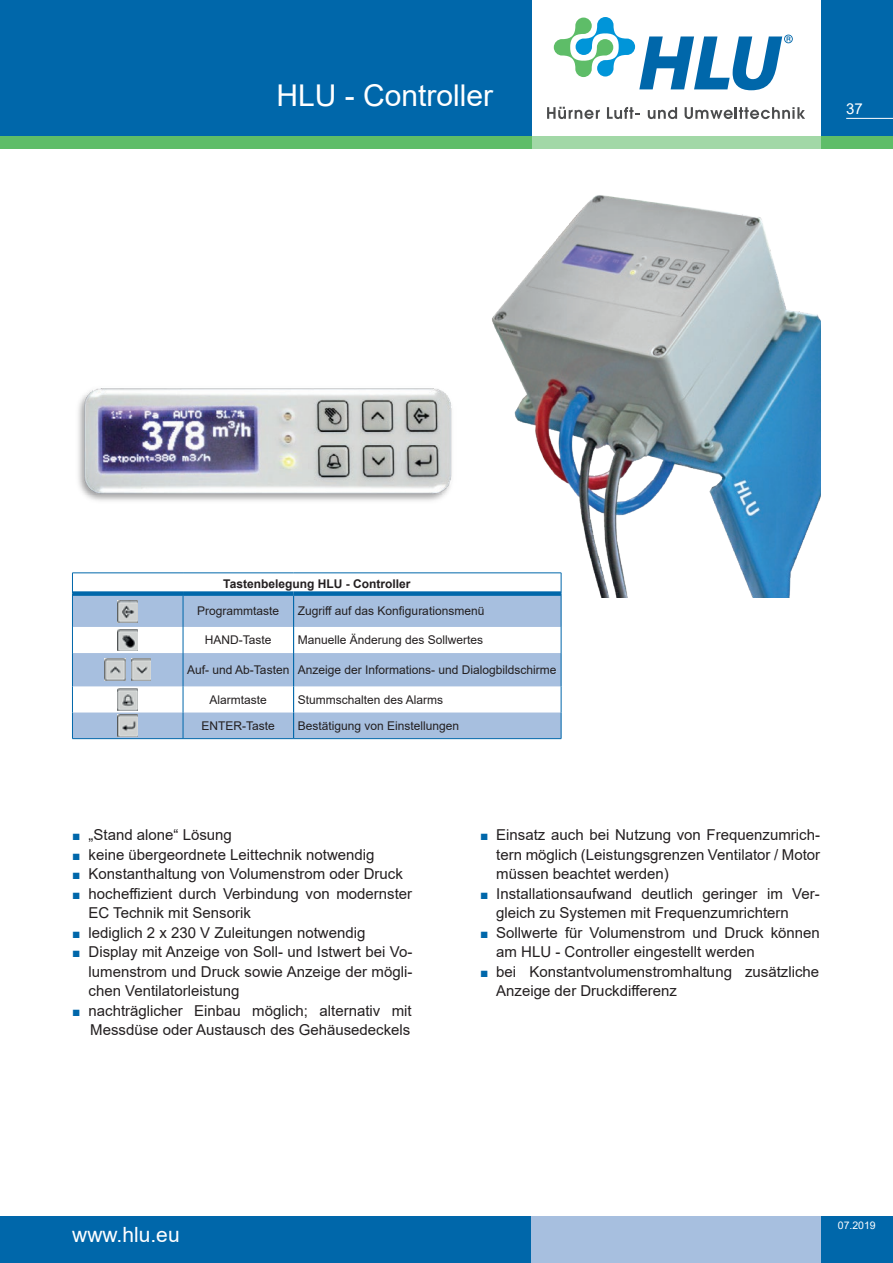
<style>
.page{position:relative;width:893px;height:1263px;background:#fff}
.page>*{position:absolute;margin:0;border:0;box-sizing:border-box;transform-origin:0 0}
.t1{font:30px "Arial";color:#fff}
.t2{font:21px "Arial";color:#fff}
.t3{font:15px/19.5px "Arial";color:#231f20}
.t4{font:15px "Arial";color:#fff}
.t5{font:12px "Arial";color:#231f20}
.t6{font:700 12px "Arial";color:#231f20}
.t7{font:10.5px "Arial";color:#fff}
.s1{font-family:"European Pi Three";color:#0067aa}
</style>
<div class="page">
<div style="left:821px;top:0;width:72px;height:136px;background:#0067aa"></div>
<div style="left:0;top:0;width:531px;height:136px;background:#0067aa"></div>
<hr style="left:846px;top:118px;width:47px;height:1px;background:#fff">
<div style="left:821px;top:1216px;width:72px;height:47px;background:#0067aa"></div>
<div style="left:0;top:1216px;width:531px;height:47px;background:#0067aa"></div>
<div style="left:0;top:136px;width:531px;height:13px;background:#5ebd68"></div>
<div style="left:531px;top:136px;width:290px;height:13px;background:#a2d8a7"></div>
<div style="left:821px;top:136px;width:72px;height:13px;background:#5ebd68"></div>
<div style="left:531px;top:1216px;width:290px;height:47px;background:#a7bfdf"></div>
<img style="left:488px;top:195px;width:333px;height:402px">
<img style="left:78px;top:388px;width:374px;height:113px">
<svg style="left:547px;top:107px;width:53px;height:12px"></svg>
<svg style="left:607px;top:107px;width:33px;height:12px"></svg>
<svg style="left:648px;top:107px;width:29px;height:12px"></svg>
<svg style="left:685px;top:107px;width:120px;height:12px"></svg>
<svg style="left:554px;top:17px;width:239px;height:73px"></svg>
<svg style="left:73px;top:596px;width:488px;height:142px;fill:#a7bfdf"></svg>
<div style="left:73px;top:591px;width:110px;height:5px;background:#0067aa"></div>
<div style="left:183px;top:591px;width:111px;height:5px;background:#0067aa"></div>
<div style="left:294px;top:591px;width:267px;height:5px;background:#0067aa"></div>
<svg style="left:72px;top:574px;width:1px;height:20px"></svg>
<hr style="left:72px;top:594px;width:1px;height:33px;background:#0067aa">
<hr style="left:561px;top:594px;width:1px;height:33px;background:#0067aa">
<svg style="left:72px;top:627px;width:1px;height:26px"></svg>
<svg style="left:561px;top:627px;width:1px;height:26px"></svg>
<hr style="left:72px;top:653px;width:1px;height:33px;background:#0067aa">
<hr style="left:561px;top:653px;width:1px;height:33px;background:#0067aa">
<svg style="left:72px;top:686px;width:1px;height:52px"></svg>
<svg style="left:561px;top:686px;width:1px;height:52px"></svg>
<hr style="left:72px;top:573px;width:111px;height:1px;background:#0067aa">
<hr style="left:183px;top:573px;width:111px;height:1px;background:#0067aa">
<hr style="left:294px;top:573px;width:267px;height:1px;background:#0067aa">
<hr style="left:72px;top:738px;width:111px;height:1px;background:#0067aa">
<hr style="left:183px;top:738px;width:111px;height:1px;background:#0067aa">
<hr style="left:294px;top:738px;width:267px;height:1px;background:#0067aa">
<svg style="left:561px;top:573px;width:1px;height:21px"></svg>
<hr style="left:183px;top:596px;width:1px;height:31px;background:#0067aa">
<svg style="left:183px;top:627px;width:1px;height:26px"></svg>
<hr style="left:183px;top:653px;width:1px;height:33px;background:#0067aa">
<svg style="left:183px;top:686px;width:1px;height:52px"></svg>
<hr style="left:293px;top:596px;width:1px;height:31px;background:#0067aa">
<svg style="left:293px;top:627px;width:1px;height:26px"></svg>
<hr style="left:293px;top:653px;width:1px;height:33px;background:#0067aa">
<svg style="left:293px;top:686px;width:1px;height:52px"></svg>
<img style="left:118px;top:601px;width:20px;height:21px">
<img style="left:118px;top:629px;width:20px;height:22px">
<img style="left:105px;top:659px;width:20px;height:21px">
<img style="left:132px;top:659px;width:19px;height:21px">
<img style="left:118px;top:689px;width:20px;height:21px">
<img style="left:118px;top:715px;width:20px;height:21px">
<p class="t1" style="left:277px;top:75px;width:218px">HLU - Controller</p>
<p class="t4" style="left:846px;top:98px;width:18px">37</p>
<p class="t6" style="left:223px;top:576px;width:189px">Tastenbelegung HLU - Controller</p>
<p class="t5" style="left:197px;top:602px;width:84px">Programmtaste</p>
<p class="t5" style="left:298px;top:602px;width:188px">Zugriff auf das Konfigurationsmenü</p>
<p class="t5" style="left:205px;top:632px;width:68px">HAND-Taste</p>
<p class="t5" style="left:298px;top:632px;width:187px">Manuelle Änderung des Sollwertes</p>
<p class="t5" style="left:187px;top:662px;width:104px">Auf- und Ab-Tasten</p>
<p class="t5" style="left:298px;top:662px;width:260px">Anzeige der Informations- und Dialogbildschirme</p>
<p class="t5" style="left:210px;top:691px;width:59px">Alarmtaste</p>
<p class="t5" style="left:298px;top:691px;width:147px">Stummschalten des Alarms</p>
<p class="t5" style="left:202px;top:717px;width:75px">ENTER-Taste</p>
<p class="t5" style="left:298px;top:717px;width:163px">Bestätigung von Einstellungen</p>
<p class="t3" style="left:72px;top:825px;width:161px"><span class="s1">J</span> „Stand alone“ Lösung</p>
<p class="t3" style="left:72px;top:844px;width:304px"><span class="s1">J</span> keine übergeordnete Leittechnik notwendig</p>
<p class="t3" style="left:72px;top:864px;width:332px"><span class="s1">J</span> Konstanthaltung von Volumenstrom oder Druck</p>
<p class="t3" style="left:89px;top:883px;width:325px;text-indent:-16px"><span class="s1">J</span> hocheffizient durch Verbindung von modernster<br>EC Technik mit Sensorik</p>
<p class="t3" style="left:72px;top:922px;width:295px"><span class="s1">J</span> lediglich 2 x 230 V Zuleitungen notwendig</p>
<p class="t3" style="left:89px;top:942px;width:325px;text-align:justify;text-indent:-16px"><span class="s1">J</span> Display mit Anzeige von Soll- und Istwert bei Vo&shy;lumenstrom und Druck sowie Anzeige der mögli&shy;chen Ventilatorleistung</p>
<p class="t3" style="left:72px;top:1000px;width:341px;text-align:right"><span class="s1">J</span> nachträglicher Einbau möglich; alternativ mit<br>Messdüse oder Austausch des Gehäusedeckels</p>
<p class="t3" style="left:496px;top:825px;width:325px;text-align:justify;text-indent:-16px"><span class="s1">J</span> Einsatz auch bei Nutzung von Frequenzumrich&shy;tern möglich (Leistungsgrenzen Ventilator / Motor müssen beachtet werden)</p>
<p class="t3" style="left:496px;top:883px;width:325px;text-indent:-16px"><span class="s1">J</span> Installationsaufwand deutlich geringer im Ver&shy;gleich zu Systemen mit Frequenzumrichtern</p>
<p class="t3" style="left:496px;top:922px;width:325px;text-indent:-16px"><span class="s1">J</span> Sollwerte für Volumenstrom und Druck können am HLU - Controller eingestellt werden</p>
<p class="t3" style="left:496px;top:961px;width:324px;text-indent:-16px"><span class="s1">J</span> bei Konstantvolumenstromhaltung zusätzliche<br>Anzeige der Druckdifferenz</p>
<h2 class="t2" style="left:72px;top:1220px;width:109px">www.hlu.eu</h2>
<p class="t7" style="left:838px;top:1218px;width:39px">07.2019</p>
</div>
